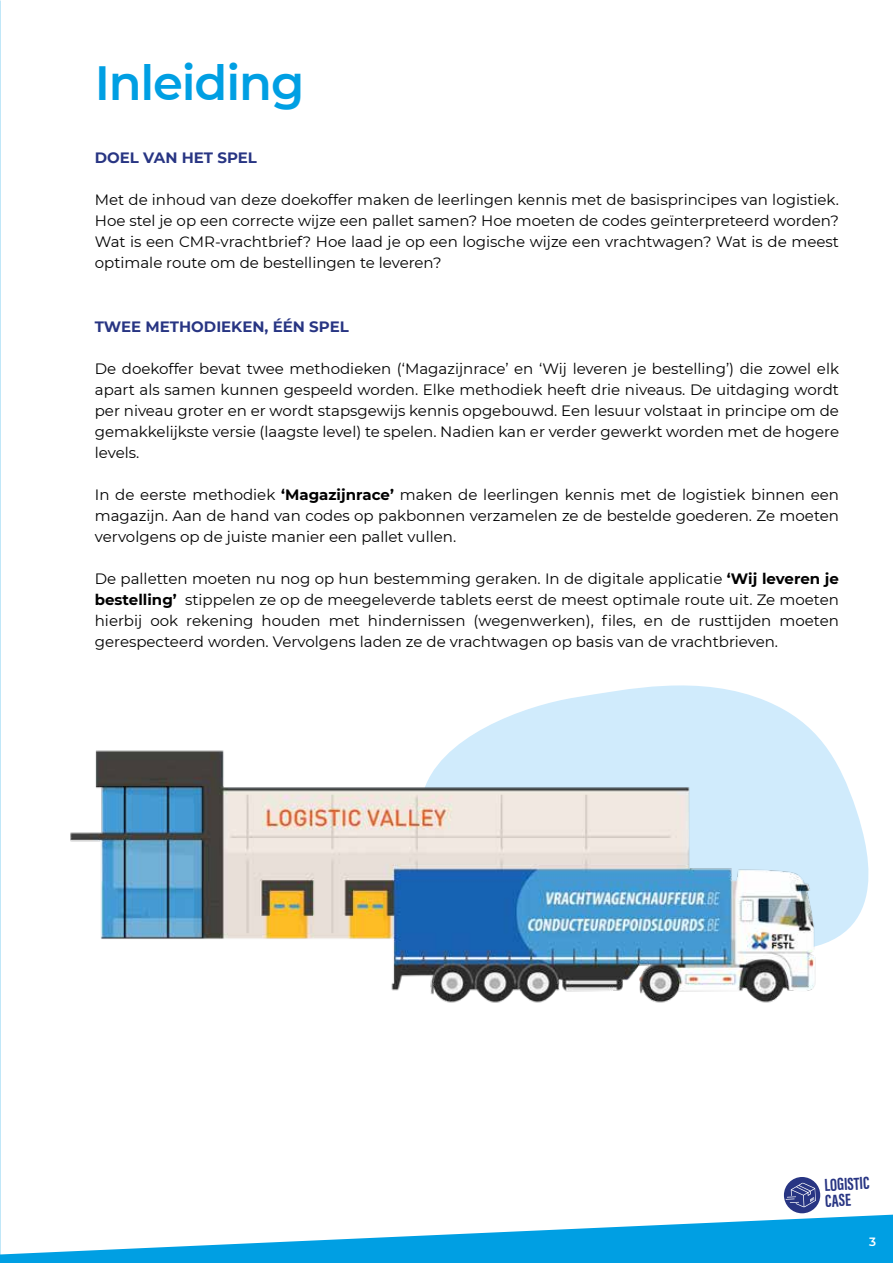
<style>
.page{position:relative;width:893px;height:1263px;background:#fff}
.page>*{position:absolute;margin:0;border:0;box-sizing:border-box;transform-origin:0 0}
.t1{font:600 48px "Montserrat";letter-spacing:-.025em;color:#009fe3}
.t2{font:18px/15.9px "Acumin Variable Concept";color:#283583}
.t3{font:15px/21px "Montserrat";color:#000;text-align:justify}
.t4{font:700 15px "Montserrat";color:#283583}
.t5{font:600 12px "Montserrat";color:#fff}
.s1{font-weight:700}
</style>
<div class="page">
<svg style="left:839px;top:768px;width:30px;height:168px;fill:#d0ebfc"></svg>
<svg style="left:0;top:37px;width:1px;height:49px"></svg>
<svg style="left:0;top:129px;width:1px;height:48px"></svg>
<svg style="left:0;top:219px;width:1px;height:48px"></svg>
<svg style="left:0;top:310px;width:1px;height:49px"></svg>
<svg style="left:0;top:402px;width:1px;height:49px"></svg>
<svg style="left:0;top:494px;width:1px;height:49px"></svg>
<svg style="left:0;top:586px;width:1px;height:49px"></svg>
<svg style="left:0;top:678px;width:1px;height:49px"></svg>
<svg style="left:0;top:770px;width:1px;height:49px"></svg>
<svg style="left:0;top:862px;width:1px;height:49px"></svg>
<svg style="left:0;top:952px;width:1px;height:48px"></svg>
<svg style="left:0;top:1044px;width:1px;height:48px"></svg>
<svg style="left:0;top:1135px;width:1px;height:49px"></svg>
<svg style="left:0;top:1214px;width:893px;height:49px"></svg>
<img style="left:70px;top:685px;width:769px;height:318px">
<div style="left:784px;top:1177px;width:36px;height:36px;background:#283583;border-radius:50%"></div>
<svg style="left:785px;top:1182px;width:31px;height:25px"></svg>
<h1 class="t1" style="left:95px;top:49px;width:211px">Inleiding</h1>
<p class="t4" style="left:95px;top:147px;width:164px">DOEL VAN HET SPEL</p>
<p class="t3" style="left:95px;top:189px;width:746px">Met de inhoud van deze doekoffer maken de leerlingen kennis met de basisprincipes van logistiek.<br>Hoe stel je op een correcte wijze een pallet samen? Hoe moeten de codes geïnterpreteerd worden?<br>Wat is een CMR-vrachtbrief? Hoe laad je op een logische wijze een vrachtwagen? Wat is de meest optimale route om de bestellingen te leveren?</p>
<p class="t4" style="left:95px;top:315px;width:255px">TWEE METHODIEKEN, ÉÉN SPEL</p>
<p class="t3" style="left:95px;top:357px;width:746px">De doekoffer bevat twee methodieken (‘Magazijnrace’ en ‘Wij leveren je bestelling’) die zowel elk apart als samen kunnen gespeeld worden. Elke methodiek heeft drie niveaus. De uitdaging wordt per niveau groter en er wordt stapsgewijs kennis opgebouwd. Een lesuur volstaat in principe om de gemakkelijkste versie (laagste level) te spelen. Nadien kan er verder gewerkt worden met de hogere levels.</p>
<p class="t3" style="left:95px;top:483px;width:746px">In de eerste methodiek <span class="s1">‘Magazijnrace’</span> maken de leerlingen kennis met de logistiek binnen een magazijn. Aan de hand van codes op pakbonnen verzamelen ze de bestelde goederen. Ze moeten vervolgens op de juiste manier een pallet vullen.</p>
<p class="t3" style="left:95px;top:567px;width:746px">De palletten moeten nu nog op hun bestemming geraken. In de digitale applicatie <span class="s1">‘Wij leveren je bestelling’</span> stippelen ze op de meegeleverde tablets eerst de meest optimale route uit. Ze moeten hierbij ook rekening houden met hindernissen (wegenwerken), files, en de rusttijden moeten gerespecteerd worden. Vervolgens laden ze de vrachtwagen op basis van de vrachtbrieven.</p>
<p class="t2" style="left:824px;top:1176px;width:52px;rotate:-3deg">LOGI STI C<br>CASE</p>
<p class="t5" style="left:869px;top:1233px;width:8px">3</p>
</div>
